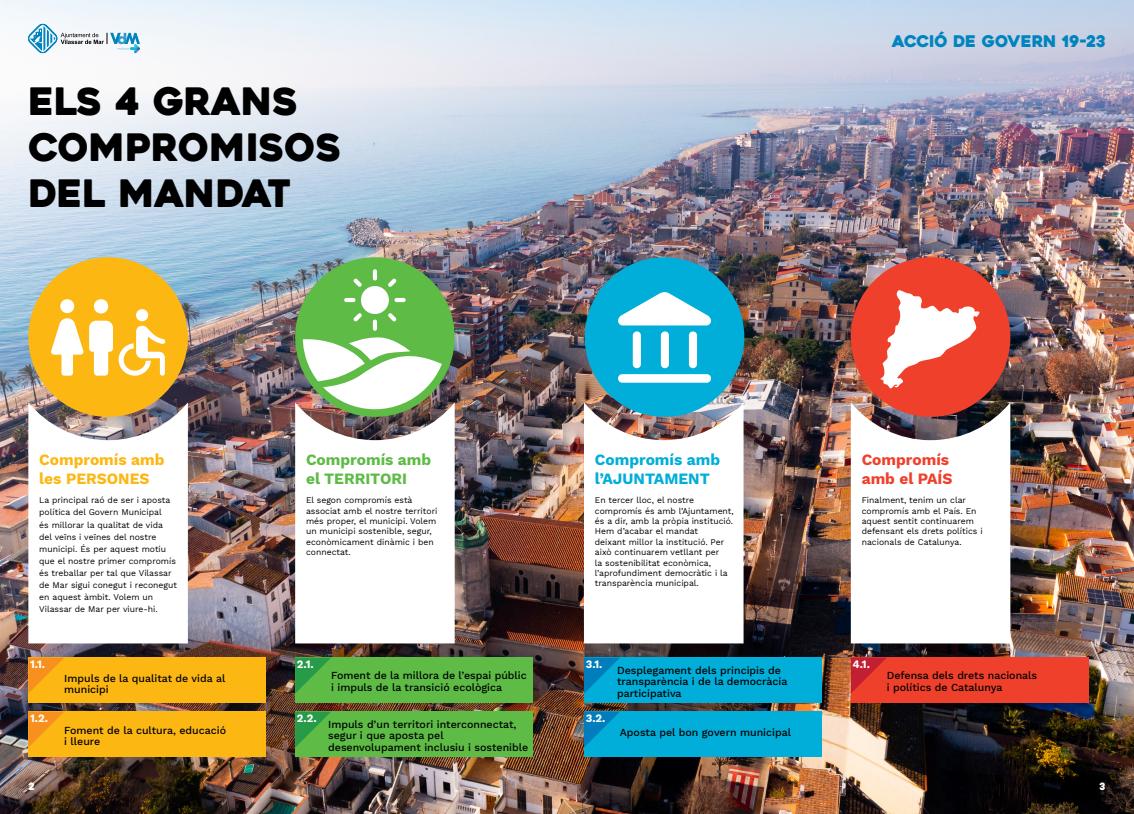
<style>
.page{position:relative;width:1134px;height:814px;background:#fff}
.page>*{position:absolute;margin:0;border:0;box-sizing:border-box;transform-origin:0 0}
.t1{font:37.6px/46.3px "Heavitas";color:#000}
.t2{font:16px "Heavitas";color:#0084bd}
.t3{font:700 15.5px/19px "Work Sans";color:#00aed9}
.t4{font:700 15.5px/19px "Work Sans";color:#fdb713}
.t5{font:700 15.5px/19px "Work Sans";color:#5dbb46}
.t6{font:700 15.5px/19px "Work Sans";color:#ef402b}
.t7{font:700 11.1px "Work Sans";color:#fff}
.t8{font:500 10.6px/11.8px "Work Sans";color:#000}
.t9{font:10px "Heavitas";color:#fff}
.t10{font:8.6px/10.3px "Work Sans";color:#000}
</style>
<div class="page">
<img style="left:0;top:0;width:1134px;height:814px">
<svg style="left:27px;top:24px;width:113px;height:30px"></svg>
<svg style="left:28px;top:402px;width:160px;height:241px"></svg>
<svg style="left:295px;top:402px;width:160px;height:241px"></svg>
<svg style="left:584px;top:402px;width:159px;height:241px"></svg>
<svg style="left:851px;top:402px;width:159px;height:241px"></svg>
<div style="left:299px;top:261px;width:152px;height:152px;background:#5dbb46;border-radius:50%"></div>
<img style="left:299px;top:337px;width:152px;height:76px">
<svg style="left:344px;top:269px;width:62px;height:62px"></svg>
<div style="left:295px;top:257px;width:160px;height:160px;border:8px solid #5dbb46;border-radius:50%"></div>
<div style="left:32px;top:261px;width:152px;height:152px;background:#fdb713;border-radius:50%"></div>
<div style="left:28px;top:257px;width:160px;height:160px;border:8px solid #fdb713;border-radius:50%"></div>
<svg style="left:119px;top:309px;width:46px;height:66px"></svg>
<svg style="left:51px;top:299px;width:62px;height:76px"></svg>
<div style="left:589px;top:261px;width:151px;height:152px;background:#00aed9;border-radius:50%"></div>
<div style="left:585px;top:257px;width:159px;height:160px;border:8px solid #00aed9;border-radius:50%"></div>
<svg style="left:633px;top:331px;width:8px;height:37px"></svg>
<svg style="left:661px;top:331px;width:8px;height:37px"></svg>
<svg style="left:689px;top:331px;width:8px;height:37px"></svg>
<svg style="left:618px;top:292px;width:93px;height:33px"></svg>
<svg style="left:618px;top:374px;width:93px;height:9px"></svg>
<div style="left:855px;top:261px;width:151px;height:152px;background:#ef402b;border-radius:50%"></div>
<div style="left:851px;top:257px;width:159px;height:160px;border:8px solid #ef402b;border-radius:50%"></div>
<svg style="left:880px;top:290px;width:100px;height:98px"></svg>
<div style="left:28px;top:657px;width:238px;height:46px;background:#fdb713"></div>
<div style="left:28px;top:711px;width:238px;height:46px;background:#fdb713"></div>
<svg style="left:28px;top:657px;width:36px;height:36px"></svg>
<svg style="left:28px;top:711px;width:36px;height:36px"></svg>
<div style="left:295px;top:657px;width:238px;height:46px;background:#5dbb46"></div>
<div style="left:295px;top:711px;width:238px;height:46px;background:#5dbb46"></div>
<svg style="left:295px;top:657px;width:36px;height:36px"></svg>
<svg style="left:295px;top:711px;width:36px;height:36px"></svg>
<div style="left:584px;top:657px;width:238px;height:46px;background:#00aed9"></div>
<div style="left:584px;top:711px;width:238px;height:46px;background:#00aed9"></div>
<svg style="left:584px;top:657px;width:36px;height:36px"></svg>
<svg style="left:584px;top:711px;width:36px;height:36px"></svg>
<div style="left:851px;top:657px;width:238px;height:46px;background:#ef402b"></div>
<svg style="left:851px;top:657px;width:35px;height:36px"></svg>
<h1 class="t1" style="left:28px;top:78px;width:314px">ELS 4 GRANS<br>COMPROMISOS<br>DEL MANDAT</h1>
<h2 class="t2" style="left:892px;top:31px;width:215px">ACCIÓ DE GOVERN 19-23</h2>
<h3 class="t4" style="left:39px;top:449px;width:127px">Compromís amb les PERSONES</h3>
<h3 class="t5" style="left:306px;top:449px;width:127px">Compromís amb el TERRITORI</h3>
<h3 class="t3" style="left:595px;top:449px;width:127px">Compromís amb l’AJUNTAMENT</h3>
<h3 class="t6" style="left:862px;top:449px;width:92px">Compromís amb el PAÍS</h3>
<p class="t10" style="left:39px;top:494px;width:139px;line-height:12.1px">La principal raó de ser i aposta política del Govern Municipal<br>és millorar la qualitat de vida del veïns i veïnes del nostre municipi. És per aquest motiu que el nostre primer compromís és treballar per tal que Vilassar de Mar sigui conegut i reconegut en aquest àmbit. Volem un<br>Vilassar de Mar per viure-hi.</p>
<p class="t10" style="left:306px;top:495px;width:133px">El segon compromís està associat amb el nostre territori més proper, el municipi. Volem un municipi sostenible, segur, econòmicament dinàmic i ben connectat.</p>
<p class="t10" style="left:595px;top:495px;width:140px">En tercer lloc, el nostre compromís és amb l’Ajuntament, és a dir, amb la pròpia institució.<br>Hem d’acabar el mandat<br>deixant millor la institució. Per això continuarem vetllant per<br>la sostenibilitat econòmica, l’aprofundiment democràtic i la transparència municipal.</p>
<p class="t10" style="left:862px;top:495px;width:122px">Finalment, tenim un clar compromís amb el País. En aquest sentit continuarem defensant els drets polítics i nacionals de Catalunya.</p>
<p class="t7" style="left:30px;top:655px;width:16px">1.1.</p>
<p class="t7" style="left:30px;top:709px;width:19px">1.2.</p>
<p class="t8" style="left:64px;top:672px;width:163px">Impuls de la qualitat de vida al municipi</p>
<p class="t8" style="left:64px;top:724px;width:163px">Foment de la cultura, educació i lleure</p>
<p class="t7" style="left:297px;top:655px;width:18px">2.1.</p>
<p class="t7" style="left:297px;top:709px;width:21px">2.2.</p>
<p class="t8" style="left:331px;top:670px;width:197px">Foment de la millora de l’espai públic i impuls de la transició ecològica</p>
<p class="t8" style="left:328px;top:718px;width:202px">Impuls d’un territori interconnectat, segur i que aposta pel desenvolupament inclusiu i sostenible</p>
<p class="t7" style="left:586px;top:655px;width:18px">3.1.</p>
<p class="t7" style="left:586px;top:709px;width:21px">3.2.</p>
<p class="t8" style="left:617px;top:664px;width:172px">Desplegament dels principis de transparència i de la democràcia participativa</p>
<p class="t8" style="left:620px;top:726px;width:173px">Aposta pel bon govern municipal</p>
<p class="t7" style="left:853px;top:655px;width:19px">4.1.</p>
<p class="t8" style="left:887px;top:670px;width:152px">Defensa dels drets nacionals i polítics de Catalunya</p>
<p class="t9" style="left:28px;top:780px;width:8px">2</p>
<p class="t9" style="left:1100px;top:780px;width:7px">3</p>
</div>
